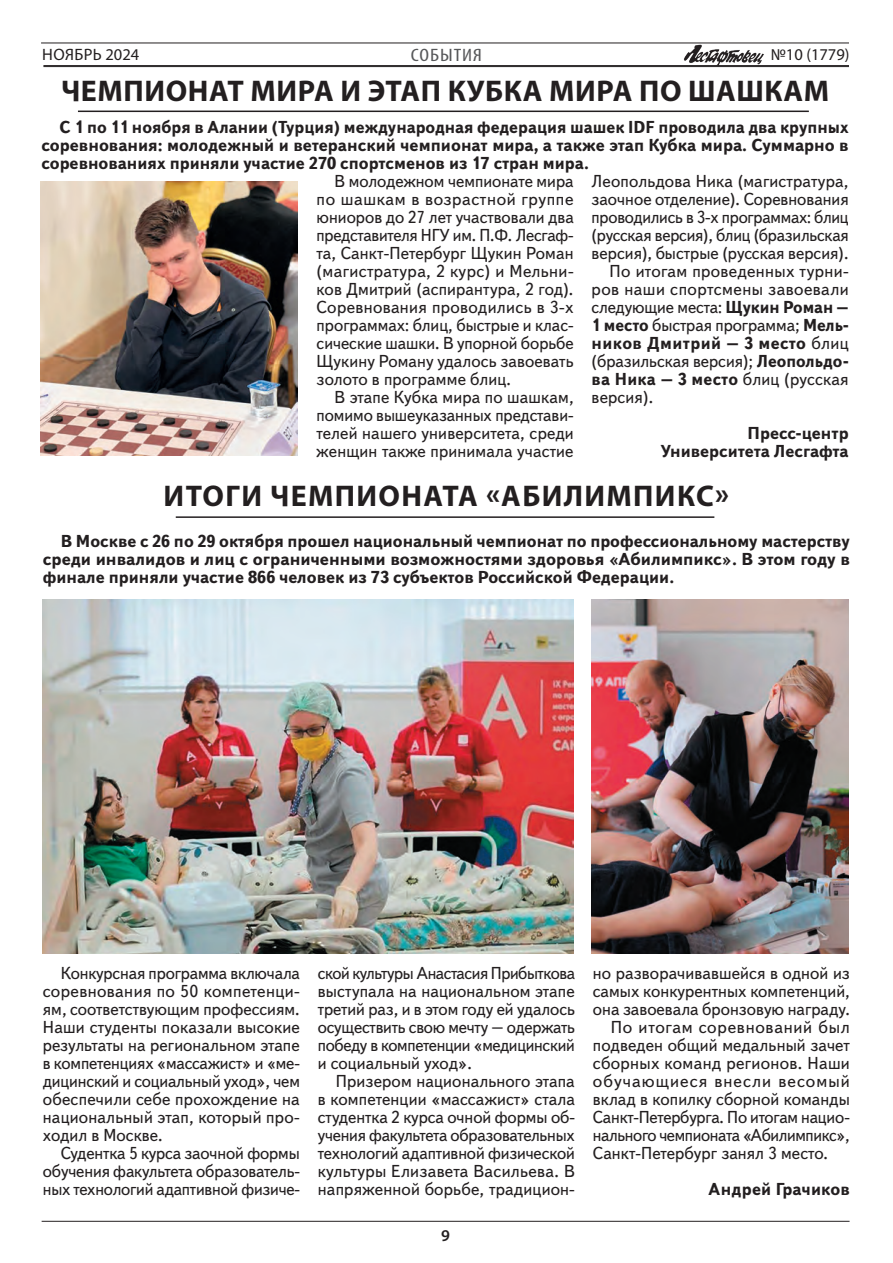
<style>
.page{position:relative;width:893px;height:1263px;background:#fff}
.page>*{position:absolute;margin:0;border:0;box-sizing:border-box;transform-origin:0 0}
.t1{font:700 30px "Myriad Pro";letter-spacing:.02em;color:#231f20}
.t2{font:700 30px "Myriad Pro";letter-spacing:.045em;color:#231f20}
.t3{font:condensed 18px "Myriad Pro";letter-spacing:.045em;color:#57585a;scale:1.2 1}
.t4{font:17.25px/18px "Text";letter-spacing:.005em;color:#231f20;text-align:justify}
.t5{font:700 17.25px/18px "Text";color:#231f20;text-align:justify}
.t6{font:17.25px/18px "Text";letter-spacing:.005em;color:#231f20;text-align:justify;scale:.96 1}
.t7{font:17.25px "Text";letter-spacing:-.02em;color:#231f20;scale:.96 1}
.t8{font:17.25px "Text";letter-spacing:-.015em;color:#231f20;scale:.96 1}
.t9{font:17.25px "Text";letter-spacing:.025em;color:#231f20}
.t10{font:17.25px "Text";letter-spacing:.065em;color:#231f20}
.t11{font:700 17.25px "Text";letter-spacing:.025em;color:#231f20}
.t12{font:17.25px "Text";letter-spacing:.045em;color:#231f20}
.t13{font:16.5px "Myriad Pro";letter-spacing:.02em;color:#231f20}
.t14{font:16.5px "Myriad Pro";color:#231f20}
.t15{font:600 16.5px "Myriad Pro";color:#231f20}
.s1{font-weight:700}
.s2{font-weight:400}
</style>
<div class="page">
<img style="left:683px;top:44px;width:81px;height:21px">
<hr style="left:43px;top:65px;width:806px;height:1px;background:#231f20">
<hr style="left:43px;top:66px;width:806px;height:1px;background:#231f20">
<hr style="left:41px;top:43px;width:808px;height:1px;background:#231f20">
<hr style="left:42px;top:1221px;width:807px;height:1px;background:#231f20">
<hr style="left:78px;top:111px;width:731px;height:1px;background:#231f20">
<img style="left:41px;top:182px;width:257px;height:273px">
<hr style="left:176px;top:516px;width:538px;height:2px;background:#231f20">
<img style="left:42px;top:600px;width:532px;height:354px">
<img style="left:592px;top:600px;width:257px;height:354px">
<p class="t3" style="left:411px;top:44px;width:61px">СОБЫТИЯ</p>
<h1 class="t1" style="left:61px;top:71px;width:770px">ЧЕМПИОНАТ МИРА И ЭТАП КУБКА МИРА ПО ШАШКАМ</h1>
<p class="t5" style="left:42px;top:119px;width:808px;text-indent:18px">С 1 по 11 ноября в Алании (Турция) международная федерация шашек IDF проводила два крупных соревнования: молодежный и ветеранский чемпионат мира, а также этап Кубка мира. Суммарно в соревнованиях приняли участие 270 спортсменов из 17 стран мира.</p>
<p class="t4" style="left:317px;top:173px;width:259px;text-indent:18px">В молодежном чемпионате мира по шашкам в возрастной группе юниоров до 27 лет участвовали два представителя НГУ им. П.Ф. Лесгаф&shy;та, Санкт-Петербург Щукин Роман (магистратура, 2 курс) и Мельни&shy;ков Дмитрий (аспирантура, 2 год).<br>Соревнования проводились в 3-х программах: блиц, быстрые и клас&shy;сические шашки. В упорной борьбе Щукину Роману удалось завоевать золото в программе блиц.</p>
<p class="t4" style="left:317px;top:389px;width:259px;text-indent:18px">В этапе Кубка мира по шашкам, помимо вышеуказанных представи&shy;телей нашего университета, среди женщин также принимала участие</p>
<p class="t13" style="left:42px;top:44px;width:99px">НОЯБРЬ 2024</p>
<p class="t14" style="left:771px;top:44px;width:80px">№10 (1779)</p>
<p class="t4" style="left:592px;top:173px;width:258px">Леопольдова Ника (магистратура,</p>
<p class="t4" style="left:592px;top:191px;width:259px">заочное отделение). Соревнования</p>
<p class="t8" style="left:592px;top:207px;width:269px">проводились в 3-х программах: блиц</p>
<p class="t6" style="left:592px;top:227px;width:269px">(русская версия), блиц (бразильская</p>
<p class="t4" style="left:592px;top:245px;width:258px">версия), быстрые (русская версия).</p>
<p class="t4" style="left:610px;top:263px;width:241px">По итогам проведенных турни-</p>
<p class="t9" style="left:592px;top:279px;width:258px">ров наши спортсмены завоевали</p>
<p class="t4" style="left:592px;top:299px;width:259px">следующие места: <span class="s1">Щукин Роман –</span></p>
<p class="t4" style="left:592px;top:317px;width:258px"><span class="s1">1 место</span> быстрая программа; <span class="s1">Мель-</span></p>
<p class="t11" style="left:592px;top:333px;width:259px">ников Дмитрий – 3 место <span class="s2">блиц</span></p>
<p class="t4" style="left:592px;top:353px;width:258px">(бразильская версия); <span class="s1">Леопольдо-</span></p>
<p class="t5" style="left:592px;top:371px;width:258px">ва Ника – 3 место <span class="s2">блиц (русская</span></p>
<p class="t4" style="left:592px;top:389px;width:63px">версия).</p>
<p class="t5" style="left:660px;top:425px;width:190px;text-align:right">Пресс-центр<br>Университета Лесгафта</p>
<h1 class="t2" style="left:164px;top:476px;width:567px">ИТОГИ ЧЕМПИОНАТА «АБИЛИМПИКС»</h1>
<p class="t5" style="left:43px;top:533px;width:809px;text-indent:18px">В Москве с 26 по 29 октября прошел национальный чемпионат по профессиональному мастерству среди инвалидов и лиц с ограниченными возможностями здоровья «Абилимпикс». В этом году в финале приняли участие 866 человек из 73 субъектов Российской Федерации.</p>
<p class="t4" style="left:43px;top:965px;width:259px;text-indent:18px">Конкурсная программа включала соревнования по 50 компетенци&shy;ям, соответствующим профессиям.<br>Наши студенты показали высокие результаты на региональном этапе в компетенциях «массажист» и «ме&shy;дицинский и социальный уход», чем обеспечили себе прохождение на национальный этап, который про&shy;ходил в Москве.</p>
<p class="t4" style="left:43px;top:1145px;width:258px;text-indent:18px">Судентка 5 курса заочной формы обучения факультета образователь&shy;ных технологий адаптивной физиче-</p>
<p class="t6" style="left:318px;top:965px;width:269px">ской культуры Анастасия Прибыткова выступала на национальном этапе третий раз, и в этом году ей удалось осуществить свою мечту – одержать победу в компетенции «медицинский и социальный уход».</p>
<p class="t4" style="left:318px;top:1073px;width:259px;text-indent:18px">Призером национального этапа в компетенции «массажист» стала студентка 2 курса очной формы об&shy;учения факультета образовательных технологий адаптивной физической культуры Елизавета Васильева. В напряженной борьбе, традицион-</p>
<p class="t15" style="left:441px;top:1225px;width:10px">9</p>
<p class="t4" style="left:593px;top:965px;width:258px">но разворачивавшейся в одной из</p>
<p class="t4" style="left:593px;top:983px;width:259px">самых конкурентных компетенций,</p>
<p class="t4" style="left:593px;top:1001px;width:259px">она завоевала бронзовую награду.</p>
<p class="t12" style="left:611px;top:1017px;width:240px">По итогам соревнований был</p>
<p class="t4" style="left:593px;top:1037px;width:259px">подведен общий медальный зачет</p>
<p class="t4" style="left:593px;top:1055px;width:258px">сборных команд регионов. Наши</p>
<p class="t10" style="left:593px;top:1071px;width:258px">обучающиеся внесли весомый</p>
<p class="t4" style="left:593px;top:1091px;width:258px">вклад в копилку сборной команды</p>
<p class="t4" style="left:593px;top:1109px;width:258px">Санкт-Петербурга. По итогам нацио-</p>
<p class="t7" style="left:593px;top:1125px;width:269px">нального чемпионата «Абилимпикс»,</p>
<p class="t4" style="left:593px;top:1145px;width:237px">Санкт-Петербург занял 3 место.</p>
<p class="t5" style="left:708px;top:1181px;width:143px">Андрей Грачиков</p>
</div>
